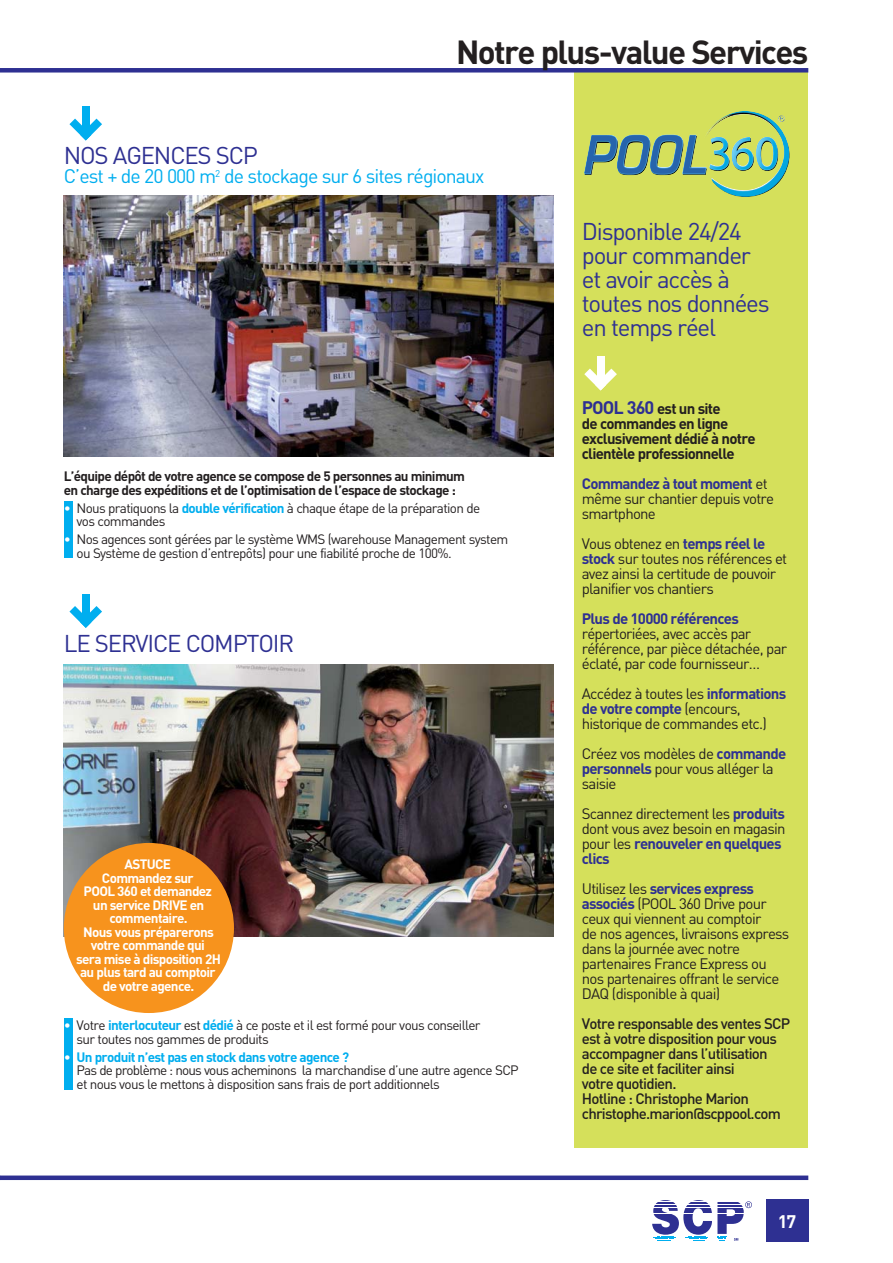
<style>
.page{position:relative;width:893px;height:1263px;background:#fff}
.page>*{position:absolute;margin:0;border:0;box-sizing:border-box;transform-origin:0 0}
.t1{font:700 33px "DIN";letter-spacing:-.05em;color:#231f20}
.t2{font:24px/24px "DIN";letter-spacing:-.05em;color:#2e3092}
.t3{font:19.5px "DIN";letter-spacing:-.05em;color:#00aeef}
.t4{font:700 18px "DIN";color:#fff}
.t5{font:15px/15px "DIN";letter-spacing:-.05em;color:#231f20}
.t6{font:500 15px/15px "DIN";letter-spacing:-.05em;color:#231f20}
.t7{font:700 15px/15px "DIN";letter-spacing:-.05em;color:#231f20}
.t8{font:700 15px "DIN";letter-spacing:-.05em;color:#2e3092}
.t9{font:13.5px/13.5px "DIN";letter-spacing:-.05em;color:#231f20}
.t10{font:700 13.5px/13.5px "DIN";letter-spacing:-.05em;color:#fff;text-align:center}
.t11{font:700 13.5px/13.5px "DIN";letter-spacing:-.05em;color:#231f20}
.s1{color:#fff}
.s2{font-weight:700;color:#00aeef}
.s3{font-size:18px;color:#2e3092}
.s4{font-weight:700;color:#2e3092}
</style>
<div class="page">
<div style="left:574px;top:72px;width:234px;height:1076px;background:#d5e05b"></div>
<img style="left:584px;top:111px;width:206px;height:86px">
<div style="left:0;top:68px;width:808px;height:5px;background:#2e3092"></div>
<div style="left:765px;top:1199px;width:43px;height:43px;background:#2e3092"></div>
<hr style="left:656px;top:1220px;width:23px;height:2px;background:#2e3092">
<hr style="left:652px;top:1223px;width:27px;height:3px;background:#2e3092">
<hr style="left:652px;top:1227px;width:27px;height:3px;background:#2e3092">
<svg style="left:655px;top:1231px;width:21px;height:4px"></svg>
<hr style="left:683px;top:1220px;width:29px;height:2px;background:#2e3092">
<hr style="left:683px;top:1223px;width:29px;height:3px;background:#2e3092">
<hr style="left:683px;top:1227px;width:28px;height:3px;background:#2e3092">
<svg style="left:688px;top:1231px;width:20px;height:4px"></svg>
<hr style="left:717px;top:1220px;width:25px;height:2px;background:#2e3092">
<hr style="left:717px;top:1223px;width:22px;height:3px;background:#2e3092">
<svg style="left:653px;top:1236px;width:22px;height:5px"></svg>
<svg style="left:685px;top:1236px;width:23px;height:5px"></svg>
<svg style="left:717px;top:1227px;width:10px;height:14px"></svg>
<svg style="left:734px;top:1238px;width:4px;height:3px"></svg>
<svg style="left:653px;top:1200px;width:99px;height:19px"></svg>
<hr style="left:0;top:1176px;width:808px;height:4px;background:#2e3092">
<img style="left:64px;top:196px;width:489px;height:260px">
<img style="left:64px;top:664px;width:489px;height:272px">
<div style="left:64px;top:843px;width:170px;height:170px;background:#f7931d;border-radius:50%"></div>
<div style="left:64px;top:1019px;width:8px;height:71px;background:#00aeef"></div>
<div style="left:64px;top:501px;width:8px;height:57px;background:#00aeef"></div>
<div style="left:596px;top:356px;width:8px;height:23px;background:#fff"></div>
<svg style="left:584px;top:369px;width:33px;height:21px"></svg>
<div style="left:82px;top:106px;width:8px;height:23px;background:#00aeef"></div>
<svg style="left:69px;top:119px;width:33px;height:21px"></svg>
<div style="left:82px;top:594px;width:8px;height:23px;background:#00aeef"></div>
<svg style="left:69px;top:606px;width:33px;height:22px"></svg>
<h1 class="t1" style="left:456px;top:40px;width:354px">Notre plus-value Services</h1>
<h2 class="t2" style="left:64px;top:146px;width:196px">NOS AGENCES SCP</h2>
<h3 class="t3" style="left:64px;top:169px;width:422px">C’est + de 20 000 m<sup>2</sup> de stockage sur 6 sites régionaux</h3>
<p class="t11" style="left:64px;top:471px;width:403px">L’équipe dépôt de votre agence se compose de 5 personnes au minimum en charge des expéditions et de l’optimisation de l’espace de stockage :</p>
<p class="t9" style="left:77px;top:503px;width:405px;text-indent:-13px"><span class="s1">•</span> Nous pratiquons la <span class="s2">double vérification</span> à chaque étape de la préparation de vos commandes</p>
<p class="t9" style="left:77px;top:534px;width:433px;text-indent:-13px"><span class="s1">•</span> Nos agences sont gérées par le système WMS (warehouse Management system ou Système de gestion d’entrepôts) pour une fiabilité proche de 100%.</p>
<h2 class="t2" style="left:64px;top:634px;width:232px">LE SERVICE COMPTOIR</h2>
<p class="t10" style="left:76px;top:859px;width:146px">ASTUCE<br>Commandez sur<br>POOL 360 et demandez un service DRIVE en commentaire.<br>Nous vous préparerons votre commande qui<br>sera mise à disposition 2H au plus tard au comptoir de votre agence.</p>
<p class="t9" style="left:77px;top:1020px;width:405px;text-indent:-13px"><span class="s1">•</span> Votre <span class="s2">interlocuteur</span> est <span class="s2">dédié</span> à ce poste et il est formé pour vous conseiller sur toutes nos gammes de produits</p>
<p class="t9" style="left:77px;top:1052px;width:443px;text-indent:-13px"><span class="s1">•</span> <span class="s2">Un produit n’est pas en stock dans votre agence ?<br></span>Pas de problème : nous vous acheminons la marchandise d’une autre agence SCP et nous vous le mettons à disposition sans frais de port additionnels</p>
<h2 class="t2" style="left:582px;top:222px;width:189px">Disponible 24/24 pour commander et avoir accès à toutes nos données en temps réel</h2>
<p class="t7" style="left:582px;top:403px;width:175px"><span class="s3">POOL 360</span> est un site<br>de commandes en ligne exclusivement dédié à notre clientèle professionnelle</p>
<p class="t5" style="left:582px;top:478px;width:194px"><span class="s4">Commandez à tout moment</span> et même sur chantier depuis votre smartphone</p>
<p class="t5" style="left:582px;top:538px;width:207px">Vous obtenez en <span class="s4">temps réel le stock</span> sur toutes nos références et avez ainsi la certitude de pouvoir planifier vos chantiers</p>
<p class="t8" style="left:582px;top:613px;width:158px">Plus de 10000 références</p>
<p class="t5" style="left:582px;top:628px;width:207px">répertoriées, avec accès par référence, par pièce détachée, par éclaté, par code fournisseur…</p>
<p class="t5" style="left:582px;top:688px;width:206px">Accédez à toutes les <span class="s4">informations de votre compte</span> (encours, historique de commandes etc.)</p>
<p class="t5" style="left:582px;top:748px;width:206px">Créez vos modèles de <span class="s4">commande personnels</span> pour vous alléger la saisie</p>
<p class="t5" style="left:582px;top:808px;width:205px">Scannez directement les <span class="s4">produits </span>dont vous avez besoin en magasin pour les <span class="s4">renouveler en quelques clics</span></p>
<p class="t5" style="left:582px;top:883px;width:209px">Utilisez les <span class="s4">services express associés</span> (POOL 360 Drive pour ceux qui viennent au comptoir<br>de nos agences, livraisons express dans la journée avec notre partenaires France Express ou nos partenaires offrant le service<br>DAQ (disponible à quai)</p>
<p class="t6" style="left:582px;top:1018px;width:210px">Votre responsable des ventes SCP est à votre disposition pour vous accompagner dans l’utilisation<br>de ce site et faciliter ainsi<br>votre quotidien.<br>Hotline : Christophe Marion christophe.marion@scppool.com</p>
<p class="t4" style="left:777px;top:1215px;width:20px">17</p>
</div>
